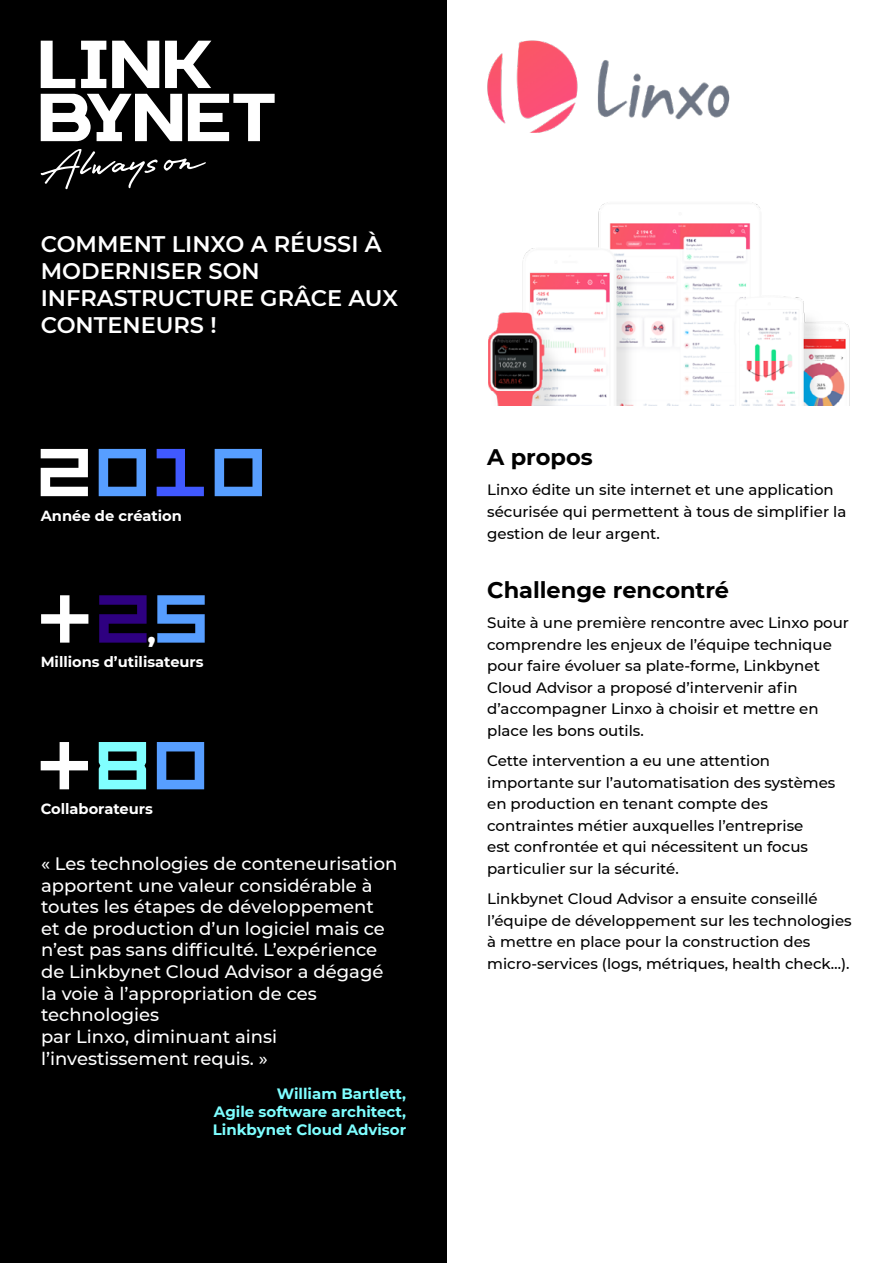
<style>
.page{position:relative;width:893px;height:1263px;background:#fff}
.page>*{position:absolute;margin:0;border:0;box-sizing:border-box;transform-origin:0 0}
.t1{font:900 25.05px "Montserrat";color:#fff}
.t2{font:600 22.5px/27px "Montserrat";color:#fff}
.t3{font:700 22.5px "Montserrat";color:#000}
.t4{font:500 18px/21.6px "Montserrat";color:#fff}
.t5{font:500 15px/21.6px "Montserrat";color:#000}
.t6{font:700 15px/18px "Montserrat";color:#7efeff;text-align:justify}
.t7{font:700 14.7px "Montserrat";color:#fff}
.t8{font:4.8px "Arial";letter-spacing:.02em;color:#fff}
</style>
<div class="page">
<div style="left:0;top:0;width:446px;height:1263px;background:#000"></div>
<svg style="left:41px;top:595px;width:47px;height:48px"></svg>
<svg style="left:99px;top:595px;width:48px;height:48px"></svg>
<svg style="left:157px;top:595px;width:48px;height:48px"></svg>
<svg style="left:41px;top:449px;width:47px;height:47px"></svg>
<svg style="left:157px;top:449px;width:47px;height:47px"></svg>
<svg style="left:99px;top:449px;width:47px;height:47px"></svg>
<svg style="left:215px;top:449px;width:47px;height:47px"></svg>
<svg style="left:41px;top:742px;width:47px;height:47px"></svg>
<svg style="left:99px;top:742px;width:47px;height:47px"></svg>
<svg style="left:157px;top:742px;width:47px;height:47px"></svg>
<svg style="left:164px;top:158px;width:42px;height:13px"></svg>
<svg style="left:41px;top:149px;width:117px;height:40px"></svg>
<svg style="left:188px;top:94px;width:87px;height:47px"></svg>
<svg style="left:41px;top:94px;width:141px;height:47px"></svg>
<svg style="left:165px;top:41px;width:46px;height:47px"></svg>
<svg style="left:112px;top:41px;width:47px;height:47px"></svg>
<svg style="left:81px;top:41px;width:25px;height:47px"></svg>
<svg style="left:41px;top:41px;width:34px;height:47px"></svg>
<img style="left:487px;top:41px;width:243px;height:92px">
<img style="left:488px;top:202px;width:362px;height:204px">
<h2 class="t2" style="left:41px;top:229px;width:359px">COMMENT LINXO A RÉUSSI À<br>MODERNISER SON<br>INFRASTRUCTURE GRÂCE AUX<br>CONTENEURS !</h2>
<p class="t8" style="left:79px;top:267px;width:40px">R255 G255 B255</p>
<p class="t7" style="left:41px;top:505px;width:143px">Année de création</p>
<h1 class="t1" style="left:148px;top:615px;width:9px">,</h1>
<p class="t7" style="left:41px;top:651px;width:164px">Millions d’utilisateurs</p>
<p class="t7" style="left:41px;top:798px;width:114px">Collaborateurs</p>
<p class="t4" style="left:41px;top:852px;width:358px">« Les technologies de conteneurisation apportent une valeur considérable à toutes les étapes de développement<br>et de production d’un logiciel mais ce n’est pas sans difficulté. L’expérience de Linkbynet Cloud Advisor a dégagé la voie à l’appropriation de ces technologies<br>par Linxo, diminuant ainsi l’investissement requis. »</p>
<p class="t6" style="left:213px;top:1084px;width:195px;text-indent:64px">William Bartlett, Agile software architect, Linkbynet Cloud Advisor</p>
<h2 class="t3" style="left:487px;top:441px;width:107px">A propos</h2>
<p class="t5" style="left:487px;top:479px;width:361px">Linxo édite un site internet et une application sécurisée qui permettent à tous de simplifier la gestion de leur argent.</p>
<h2 class="t3" style="left:487px;top:574px;width:243px">Challenge rencontré</h2>
<p class="t5" style="left:487px;top:611px;width:363px">Suite à une première rencontre avec Linxo pour comprendre les enjeux de l’équipe technique pour faire évoluer sa plate-forme, Linkbynet Cloud Advisor a proposé d’intervenir afin d’accompagner Linxo à choisir et mettre en place les bons outils.</p>
<p class="t5" style="left:487px;top:749px;width:350px">Cette intervention a eu une attention importante sur l’automatisation des systèmes en production en tenant compte des contraintes métier auxquelles l’entreprise<br>est confrontée et qui nécessitent un focus particulier sur la sécurité.</p>
<p class="t5" style="left:487px;top:887px;width:366px">Linkbynet Cloud Advisor a ensuite conseillé l’équipe de développement sur les technologies à mettre en place pour la construction des micro-services (logs, métriques, health check…).</p>
</div>
